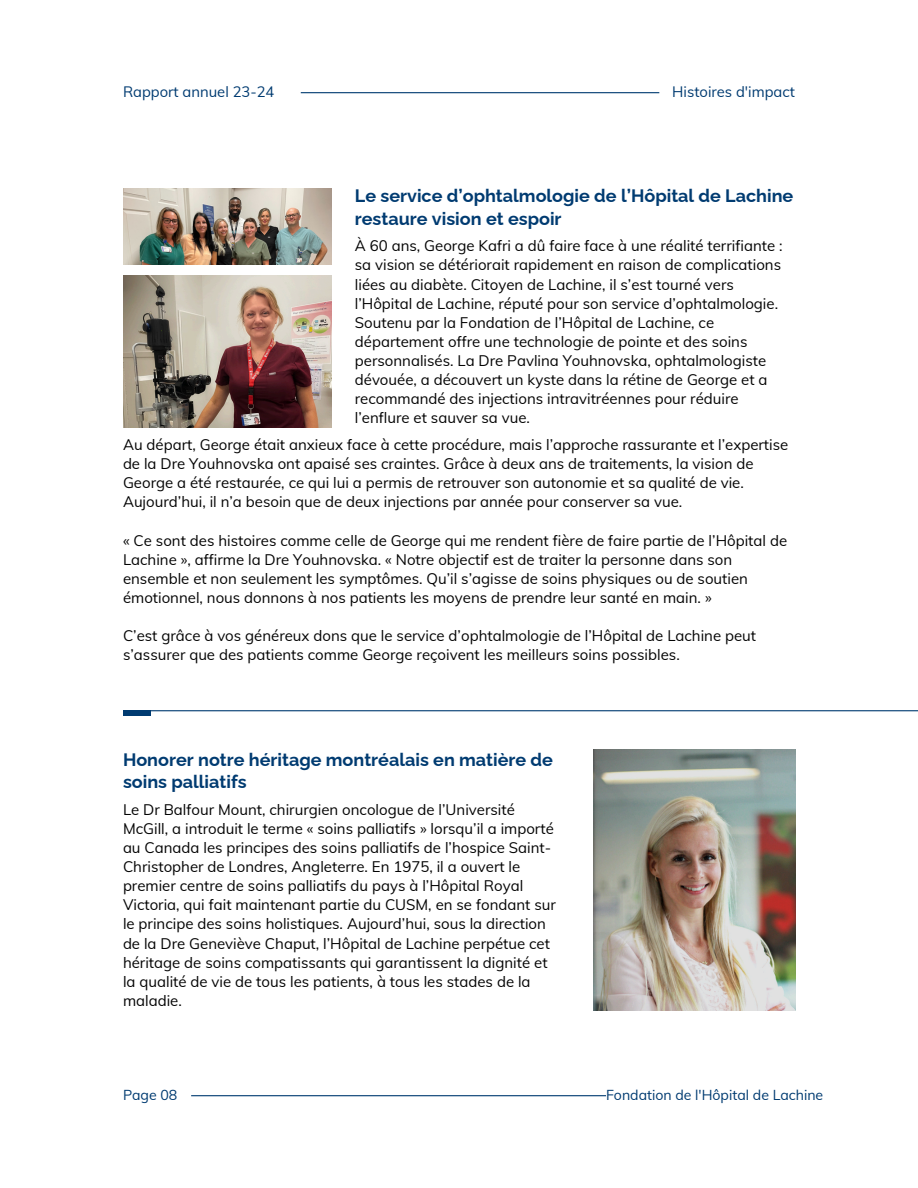
<style>
.page{position:relative;width:918px;height:1188px;background:#fff}
.page>*{position:absolute;margin:0;border:0;box-sizing:border-box;transform-origin:0 0}
.t1{font:700 18px/22.5px "Raleway";color:#003b71}
.t2{font:15px/19.2px "Muli";color:#040404}
.t3{font:14.85px "Muli";color:#003b71}
.t4{font:14.1px "Muli";color:#003b71}
</style>
<div class="page">
<img style="left:123px;top:188px;width:208px;height:77px">
<img style="left:123px;top:276px;width:208px;height:152px">
<img style="left:594px;top:750px;width:201px;height:261px">
<hr style="left:123px;top:710px;width:795px;height:1px;background:#003b71">
<div style="left:123px;top:710px;width:28px;height:6px;background:#003b71"></div>
<hr style="left:301px;top:92px;width:358px;height:1px;background:#003b71">
<hr style="left:191px;top:1095px;width:415px;height:1px;background:#003b71">
<p class="t3" style="left:123px;top:82px;width:153px">Rapport annuel 23-24</p>
<h1 class="t3" style="left:672px;top:82px;width:124px">Histoires d'impact</h1>
<p class="t1" style="left:355px;top:184px;width:440px">Le service d’ophtalmologie de l’Hôpital de Lachine restaure vision et espoir</p>
<p class="t2" style="left:355px;top:236px;width:429px">À 60 ans, George Kafri a dû faire face à une réalité terrifiante : sa vision se détériorait rapidement en raison de complications liées au diabète. Citoyen de Lachine, il s’est tourné vers l’Hôpital de Lachine, réputé pour son service d’ophtalmologie.<br>Soutenu par la Fondation de l’Hôpital de Lachine, ce département offre une technologie de pointe et des soins personnalisés. La Dre Pavlina Youhnovska, ophtalmologiste dévouée, a découvert un kyste dans la rétine de George et a recommandé des injections intravitréennes pour réduire l’enflure et sauver sa vue.</p>
<p class="t2" style="left:123px;top:435px;width:667px">Au départ, George était anxieux face à cette procédure, mais l’approche rassurante et l’expertise de la Dre Youhnovska ont apaisé ses craintes. Grâce à deux ans de traitements, la vision de George a été restaurée, ce qui lui a permis de retrouver son autonomie et sa qualité de vie.<br>Aujourd’hui, il n’a besoin que de deux injections par année pour conserver sa vue.</p>
<h1 class="t2" style="left:123px;top:530px;width:666px">« Ce sont des histoires comme celle de George qui me rendent fière de faire partie de l’Hôpital de Lachine », affirme la Dre Youhnovska. « Notre objectif est de traiter la personne dans son ensemble et non seulement les symptômes. Qu’il s’agisse de soins physiques ou de soutien émotionnel, nous donnons à nos patients les moyens de prendre leur santé en main. »</h1>
<p class="t2" style="left:123px;top:626px;width:635px">C’est grâce à vos généreux dons que le service d’ophtalmologie de l’Hôpital de Lachine peut s’assurer que des patients comme George reçoivent les meilleurs soins possibles.</p>
<p class="t1" style="left:123px;top:748px;width:432px">Honorer notre héritage montréalais en matière de soins palliatifs</p>
<p class="t2" style="left:123px;top:799px;width:434px">Le Dr Balfour Mount, chirurgien oncologue de l’Université McGill, a introduit le terme « soins palliatifs » lorsqu’il a importé au Canada les principes des soins palliatifs de l’hospice Saint-Christopher de Londres, Angleterre. En 1975, il a ouvert le premier centre de soins palliatifs du pays à l’Hôpital Royal Victoria, qui fait maintenant partie du CUSM, en se fondant sur le principe des soins holistiques. Aujourd’hui, sous la direction de la Dre Geneviève Chaput, l’Hôpital de Lachine perpétue cet héritage de soins compatissants qui garantissent la dignité et la qualité de vie de tous les patients, à tous les stades de la maladie.</p>
<p class="t4" style="left:123px;top:1086px;width:56px">Page 08</p>
<p class="t4" style="left:606px;top:1086px;width:219px">Fondation de l'Hôpital de Lachine</p>
</div>
